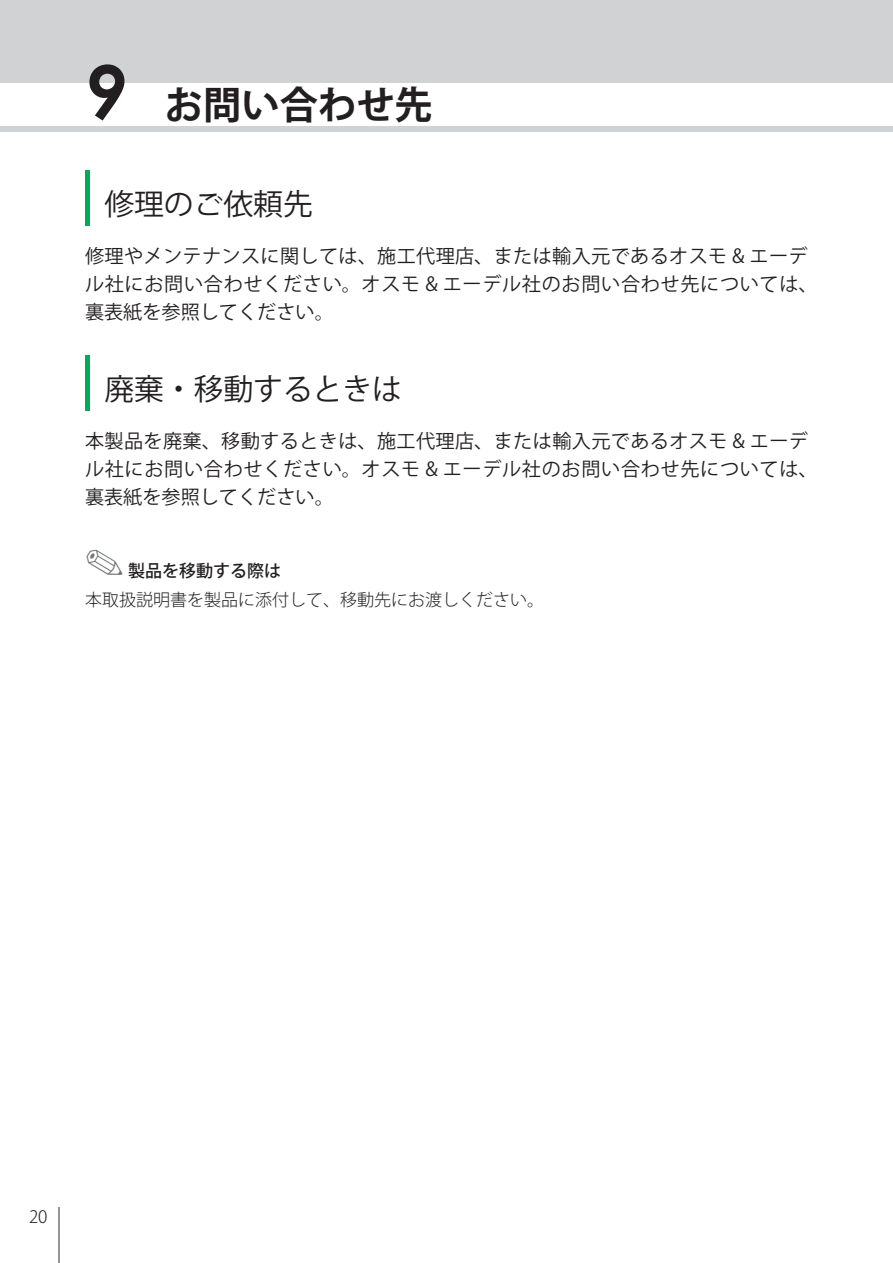
<style>
.page{position:relative;width:893px;height:1263px;background:#fff}
.page>*{position:absolute;margin:0;border:0;box-sizing:border-box;transform-origin:0 0}
.t1{font:700 38.25px "Koz Go Pr 6 N";color:#231f20}
.t2{font:29.7px "Koz Go Pr 6 N";color:#231f20}
.t3{font:19.2px/27.6px "Koz Go Pr 6 N";letter-spacing:.02em;color:#231f20}
.t4{font:300 16.95px "Koz Go Pr 6 N";color:#231f20}
.t5{font:500 16.95px "Koz Go Pr 6 N";color:#231f20}
.s1{font-family:"Century Gothic";font-style:italic;font-size:74.4px}
</style>
<div class="page">
<div style="left:0;top:0;width:893px;height:132px;background:#d1d2d4"></div>
<div style="left:0;top:83px;width:893px;height:42px;background:#fff"></div>
<hr style="left:58px;top:1208px;width:2px;height:55px;background:#939598">
<div style="left:85px;top:170px;width:5px;height:55px;background:#00ab5b"></div>
<div style="left:85px;top:355px;width:5px;height:55px;background:#00ab5b"></div>
<h1 class="t1" style="left:85px;top:84px;width:349px"><span class="s1">9</span>　お問い合わせ先</h1>
<h2 class="t2" style="left:104px;top:188px;width:210px">修理のご依頼先</h2>
<p class="t3" style="left:85px;top:243px;width:734px">修理やメンテナンスに関しては、施工代理店、または輸入元であるオスモ &amp; エーデル社にお問い合わせください。オスモ &amp; エーデル社のお問い合わせ先については、裏表紙を参照してください。</p>
<h2 class="t2" style="left:104px;top:373px;width:299px">廃棄・移動するときは</h2>
<p class="t3" style="left:85px;top:428px;width:734px">本製品を廃棄、移動するときは、施工代理店、または輸入元であるオスモ &amp; エーデル社にお問い合わせください。オスモ &amp; エーデル社のお問い合わせ先については、裏表紙を参照してください。</p>
<p class="t5" style="left:128px;top:562px;width:155px">製品を移動する際は</p>
<p class="t4" style="left:85px;top:590px;width:461px">本取扱説明書を製品に添付して、移動先にお渡しください。</p>
<p class="t4" style="left:29px;top:1207px;width:20px">20</p>
</div>
